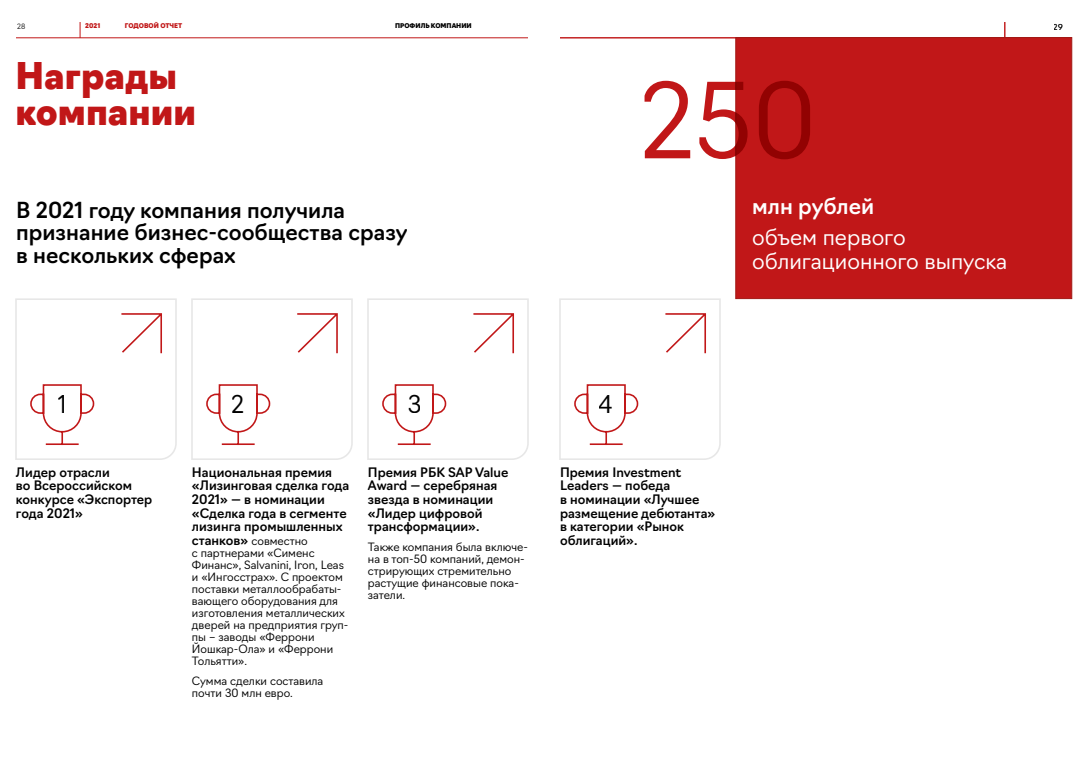
<style>
.page{position:relative;width:1088px;height:768px;background:#fff}
.page>*{position:absolute;margin:0;border:0;box-sizing:border-box;transform-origin:0 0}
.t1{font:300 102px "Navigo";color:#c11718}
.t2{font:900 36px/36px "Navigo";color:#c11718}
.t3{font:300 24px "Navigo";color:#000}
.t4{font:500 21.6px/22.4px "Navigo";color:#000}
.t5{font:300 21.6px/23.2px "Navigo";color:#fff}
.t6{font:500 21.6px "Navigo";color:#fff}
.t7{font:500 12.8px/13.6px "Navigo";color:#000}
.t8{font:300 11.2px/12px "Navigo";color:#000}
.t9{font:300 8px "Navigo";color:#000}
.t10{font:300 7.2px "Navigo";color:#000}
.t11{font:900 6.4px "Navigo";color:#c11718}
.t12{font:900 6.4px "Navigo";color:#000}
.s1{font-weight:500;font-size:12.8px}
</style>
<div class="page">
<hr style="left:560px;top:38px;width:512px;height:1px;background:#c11718">
<svg style="left:1005px;top:22px;width:1px;height:15px"></svg>
<hr style="left:16px;top:38px;width:512px;height:1px;background:#c11718">
<svg style="left:80px;top:22px;width:1px;height:16px"></svg>
<svg style="left:15px;top:298px;width:162px;height:162px"></svg>
<svg style="left:191px;top:298px;width:162px;height:162px"></svg>
<svg style="left:367px;top:298px;width:162px;height:162px"></svg>
<svg style="left:559px;top:298px;width:162px;height:162px"></svg>
<div style="left:736px;top:37px;width:336px;height:262px;background:#c11718;border:1px solid #a11915"></div>
<p class="t10" style="left:17px;top:21px;width:10px">28</p>
<p class="t11" style="left:85px;top:21px;width:17px">2021</p>
<p class="t11" style="left:125px;top:21px;width:59px">ГОДОВОЙ ОТЧЕТ</p>
<p class="t12" style="left:395px;top:21px;width:78px">ПРОФИЛЬ КОМПАНИИ</p>
<p class="t9" style="left:1054px;top:20px;width:11px">29</p>
<h2 class="t2" style="left:15px;top:55px;width:182px">Награды компании</h2>
<h1 class="t1" style="left:639px;top:41px;width:179px">250</h1>
<h3 class="t6" style="left:752px;top:189px;width:123px">млн рублей</h3>
<h3 class="t5" style="left:752px;top:224px;width:257px">объем первого облигационного выпуска</h3>
<h3 class="t4" style="left:16px;top:197px;width:393px">В 2021 году компания получила признание бизнес-сообщества сразу в нескольких сферах</h3>
<h3 class="t3" style="left:58px;top:385px;width:11px">1</h3>
<h3 class="t3" style="left:232px;top:385px;width:15px">2</h3>
<h3 class="t3" style="left:407px;top:385px;width:15px">3</h3>
<h3 class="t3" style="left:599px;top:385px;width:16px">4</h3>
<p class="t7" style="left:16px;top:464px;width:138px">Лидер отрасли<br>во Всероссийском конкурсе «Экспортер года 2021»</p>
<p class="t7" style="left:192px;top:464px;width:159px">Национальная премия «Лизинговая сделка года<br>2021» — в номинации «Сделка года в сегменте лизинга промышленных</p>
<p class="t8" style="left:192px;top:534px;width:158px"><span class="s1">станков»</span> совместно<br>с партнерами «Сименс<br>Финанс», Salvanini, Iron, Leas и «Ингосстрах». С проектом поставки металлообрабаты&shy;вающего оборудования для изготовления металлических дверей на предприятия груп&shy;пы – заводы «Феррони<br>Йошкар-Ола» и «Феррони<br>Тольятти».</p>
<p class="t8" style="left:192px;top:674px;width:133px">Сумма сделки составила почти 30 млн евро.</p>
<p class="t7" style="left:368px;top:464px;width:142px">Премия РБК SAP Value<br>Award — серебряная звезда в номинации «Лидер цифровой трансформации».</p>
<p class="t8" style="left:368px;top:540px;width:162px">Также компания была включе&shy;на в топ-50 компаний, демон&shy;стрирующих стремительно растущие финансовые пока&shy;затели.</p>
<p class="t7" style="left:560px;top:464px;width:157px">Премия Investment<br>Leaders — победа<br>в номинации «Лучшее размещение дебютанта» в категории «Рынок облигаций».</p>
</div>
